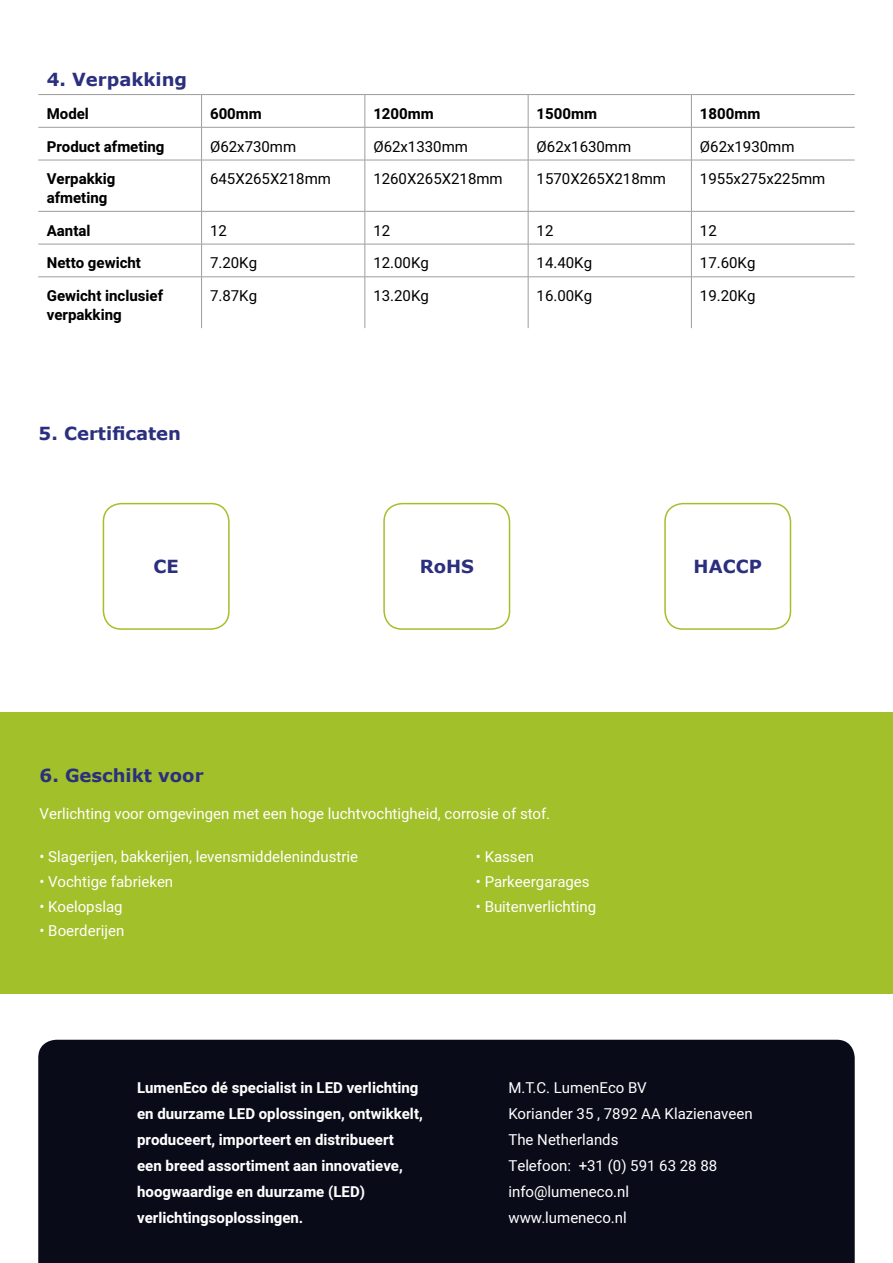
<style>
.page{position:relative;width:893px;height:1263px;background:#fff}
.page>*{position:absolute;margin:0;border:0;box-sizing:border-box;transform-origin:0 0}
.t1{font:700 18px "Verdana";color:#2b2f7e}
.t2{font:15px/26.1px "Heebo";color:#fff}
.t3{font:700 15px/26.1px "Heebo";color:#fff}
.t4{font:15px "Heebo";color:#000}
.t5{font:700 15px/18.6px "Heebo";color:#000}
</style>
<div class="page">
<hr style="left:38px;top:94px;width:164px;height:1px;background:#9d9d9c">
<hr style="left:202px;top:94px;width:163px;height:1px;background:#9d9d9c">
<hr style="left:201px;top:95px;width:1px;height:32px;background:#9d9d9c">
<hr style="left:365px;top:94px;width:163px;height:1px;background:#9d9d9c">
<hr style="left:365px;top:95px;width:1px;height:32px;background:#9d9d9c">
<hr style="left:528px;top:94px;width:163px;height:1px;background:#9d9d9c">
<hr style="left:528px;top:95px;width:1px;height:32px;background:#9d9d9c">
<hr style="left:691px;top:94px;width:164px;height:1px;background:#9d9d9c">
<hr style="left:691px;top:95px;width:1px;height:32px;background:#9d9d9c">
<hr style="left:38px;top:127px;width:164px;height:1px;background:#9d9d9c">
<hr style="left:202px;top:127px;width:163px;height:1px;background:#9d9d9c">
<hr style="left:201px;top:127px;width:1px;height:33px;background:#9d9d9c">
<hr style="left:365px;top:127px;width:163px;height:1px;background:#9d9d9c">
<hr style="left:365px;top:127px;width:1px;height:33px;background:#9d9d9c">
<hr style="left:528px;top:127px;width:163px;height:1px;background:#9d9d9c">
<hr style="left:528px;top:127px;width:1px;height:33px;background:#9d9d9c">
<hr style="left:691px;top:127px;width:164px;height:1px;background:#9d9d9c">
<hr style="left:691px;top:127px;width:1px;height:33px;background:#9d9d9c">
<hr style="left:38px;top:160px;width:164px;height:1px;background:#9d9d9c">
<hr style="left:202px;top:160px;width:163px;height:1px;background:#9d9d9c">
<hr style="left:201px;top:160px;width:1px;height:51px;background:#9d9d9c">
<hr style="left:365px;top:160px;width:163px;height:1px;background:#9d9d9c">
<hr style="left:365px;top:160px;width:1px;height:51px;background:#9d9d9c">
<hr style="left:528px;top:160px;width:163px;height:1px;background:#9d9d9c">
<hr style="left:528px;top:160px;width:1px;height:51px;background:#9d9d9c">
<hr style="left:691px;top:160px;width:164px;height:1px;background:#9d9d9c">
<hr style="left:691px;top:160px;width:1px;height:51px;background:#9d9d9c">
<hr style="left:38px;top:211px;width:164px;height:1px;background:#9d9d9c">
<hr style="left:202px;top:211px;width:163px;height:1px;background:#9d9d9c">
<hr style="left:201px;top:212px;width:1px;height:32px;background:#9d9d9c">
<hr style="left:365px;top:211px;width:163px;height:1px;background:#9d9d9c">
<hr style="left:365px;top:212px;width:1px;height:32px;background:#9d9d9c">
<hr style="left:528px;top:211px;width:163px;height:1px;background:#9d9d9c">
<hr style="left:528px;top:212px;width:1px;height:32px;background:#9d9d9c">
<hr style="left:691px;top:211px;width:164px;height:1px;background:#9d9d9c">
<hr style="left:691px;top:212px;width:1px;height:32px;background:#9d9d9c">
<hr style="left:38px;top:244px;width:164px;height:1px;background:#9d9d9c">
<hr style="left:202px;top:244px;width:163px;height:1px;background:#9d9d9c">
<hr style="left:201px;top:244px;width:1px;height:33px;background:#9d9d9c">
<hr style="left:365px;top:244px;width:163px;height:1px;background:#9d9d9c">
<hr style="left:365px;top:244px;width:1px;height:33px;background:#9d9d9c">
<hr style="left:528px;top:244px;width:163px;height:1px;background:#9d9d9c">
<hr style="left:528px;top:244px;width:1px;height:33px;background:#9d9d9c">
<hr style="left:691px;top:244px;width:164px;height:1px;background:#9d9d9c">
<hr style="left:691px;top:244px;width:1px;height:33px;background:#9d9d9c">
<hr style="left:38px;top:277px;width:164px;height:1px;background:#9d9d9c">
<hr style="left:202px;top:277px;width:163px;height:1px;background:#9d9d9c">
<hr style="left:201px;top:277px;width:1px;height:51px;background:#9d9d9c">
<hr style="left:365px;top:277px;width:163px;height:1px;background:#9d9d9c">
<hr style="left:365px;top:277px;width:1px;height:51px;background:#9d9d9c">
<hr style="left:528px;top:277px;width:163px;height:1px;background:#9d9d9c">
<hr style="left:528px;top:277px;width:1px;height:51px;background:#9d9d9c">
<hr style="left:691px;top:277px;width:164px;height:1px;background:#9d9d9c">
<hr style="left:691px;top:277px;width:1px;height:51px;background:#9d9d9c">
<div style="left:38px;top:1040px;width:817px;height:223px;background:#090b18"></div>
<div style="left:103px;top:503px;width:127px;height:127px;border:2px solid #a2c029;border-radius:18px"></div>
<div style="left:383px;top:503px;width:127px;height:127px;border:2px solid #a2c029;border-radius:18px"></div>
<div style="left:664px;top:503px;width:127px;height:127px;border:2px solid #a2c029;border-radius:18px"></div>
<div style="left:0;top:712px;width:893px;height:281px;background:#a2c029"></div>
<p class="t1" style="left:47px;top:68px;width:142px">4. Verpakking</p>
<p class="t5" style="left:47px;top:105px;width:44px">Model</p>
<p class="t5" style="left:210px;top:105px;width:53px">600mm</p>
<p class="t5" style="left:373px;top:105px;width:62px">1200mm</p>
<p class="t5" style="left:537px;top:105px;width:62px">1500mm</p>
<p class="t5" style="left:700px;top:105px;width:62px">1800mm</p>
<p class="t5" style="left:47px;top:137px;width:119px">Product afmeting</p>
<p class="t4" style="left:210px;top:136px;width:88px">Ø62x730mm</p>
<p class="t4" style="left:373px;top:136px;width:96px">Ø62x1330mm</p>
<p class="t4" style="left:537px;top:136px;width:96px">Ø62x1630mm</p>
<p class="t4" style="left:700px;top:136px;width:96px">Ø62x1930mm</p>
<p class="t5" style="left:47px;top:170px;width:70px">Verpakkig afmeting</p>
<p class="t4" style="left:210px;top:169px;width:122px">645X265X218mm</p>
<p class="t4" style="left:373px;top:169px;width:131px">1260X265X218mm</p>
<p class="t4" style="left:537px;top:169px;width:131px">1570X265X218mm</p>
<p class="t4" style="left:700px;top:169px;width:127px">1955x275x225mm</p>
<p class="t5" style="left:47px;top:221px;width:45px">Aantal</p>
<p class="t4" style="left:210px;top:220px;width:18px">12</p>
<p class="t4" style="left:373px;top:220px;width:18px">12</p>
<p class="t4" style="left:537px;top:220px;width:18px">12</p>
<p class="t4" style="left:700px;top:220px;width:18px">12</p>
<p class="t5" style="left:47px;top:254px;width:96px">Netto gewicht</p>
<p class="t4" style="left:210px;top:253px;width:49px">7.20Kg</p>
<p class="t4" style="left:373px;top:253px;width:57px">12.00Kg</p>
<p class="t4" style="left:537px;top:253px;width:57px">14.40Kg</p>
<p class="t4" style="left:700px;top:253px;width:57px">17.60Kg</p>
<p class="t5" style="left:47px;top:287px;width:118px">Gewicht inclusief verpakking</p>
<p class="t4" style="left:210px;top:285px;width:49px">7.87Kg</p>
<p class="t4" style="left:373px;top:285px;width:57px">13.20Kg</p>
<p class="t4" style="left:537px;top:285px;width:57px">16.00Kg</p>
<p class="t4" style="left:700px;top:285px;width:57px">19.20Kg</p>
<p class="t1" style="left:39px;top:422px;width:144px">5. Certificaten</p>
<p class="t1" style="left:153px;top:555px;width:27px">CE</p>
<p class="t1" style="left:420px;top:555px;width:56px">RoHS</p>
<p class="t1" style="left:694px;top:555px;width:70px">HACCP</p>
<p class="t1" style="left:40px;top:764px;width:166px">6. Geschikt voor</p>
<p class="t2" style="left:40px;top:801px;width:512px">Verlichting voor omgevingen met een hoge luchtvochtigheid, corrosie of stof.</p>
<p class="t2" style="left:40px;top:844px;width:320px">• Slagerijen, bakkerijen, levensmiddelenindustrie</p>
<p class="t2" style="left:40px;top:868px;width:135px">• Vochtige fabrieken</p>
<p class="t2" style="left:40px;top:893px;width:85px">• Koelopslag</p>
<p class="t2" style="left:40px;top:918px;width:86px">• Boerderijen</p>
<p class="t2" style="left:476px;top:844px;width:60px">• Kassen</p>
<p class="t2" style="left:476px;top:868px;width:115px">• Parkeergarages</p>
<p class="t2" style="left:476px;top:893px;width:122px">• Buitenverlichting</p>
<p class="t3" style="left:137px;top:1075px;width:287px">LumenEco dé specialist in LED verlichting en duurzame LED oplossingen, ontwikkelt, produceert, importeert en distribueert<br>een breed assortiment aan innovatieve, hoogwaardige en duurzame (LED) verlichtingsoplossingen.</p>
<p class="t2" style="left:508px;top:1074px;width:246px">M.T.C. LumenEco BV<br>Koriander 35 , 7892 AA Klazienaveen<br>The Netherlands<br>Telefoon: +31 (0) 591 63 28 88 info@lumeneco.nl<br>www.lumeneco.nl</p>
</div>
